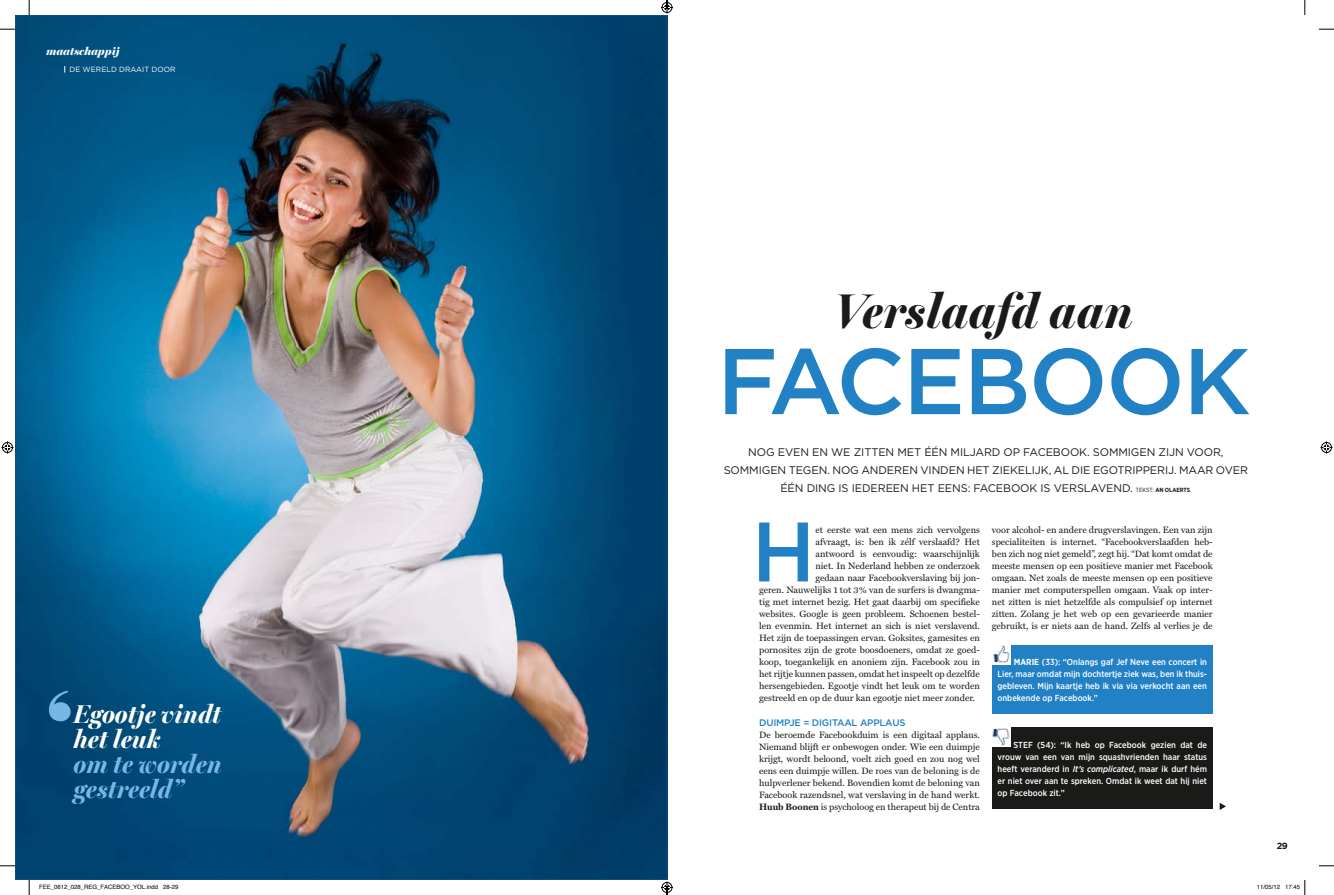
<style>
.page{position:relative;width:1334px;height:895px;background:#fff}
.page>*{position:absolute;margin:0;border:0;box-sizing:border-box;transform-origin:0 0}
.t1{font:500 93px "Gotham";letter-spacing:-.02em;color:#2281c4}
.t2{font:500 84.1px "Gotham";color:#2281c4}
.t3{font:italic 700 49px "Miller Banner";letter-spacing:.01em;color:#1a1a18}
.t4{font:italic 700 26px/25px "Miller Banner";color:#77b7e5}
.t5{font:italic 700 26px/25px "Miller Banner";color:#fff}
.t6{font:11px/18px "Gotham";letter-spacing:-.01em;color:#1a1a18;text-align:center}
.t7{font:italic 900 11px "Miller Banner";color:#fff}
.t8{font:500 9.5px "Gotham";letter-spacing:-.02em;color:#2281c4}
.t9{font:9.2px/12px "Miller Text";color:#1a1a18;text-align:justify}
.t10{font:700 9px "Gotham";color:#1a1a18}
.t11{font:500 8.8px/12px "Gotham Narrow";color:#fff;text-align:justify}
.t12{font:7.5px "Gotham";color:#fff}
.t13{font:6px "Helvetica";color:#000}
.s1{font-family:"Gotham Narrow";font-size:6px}
.s2{font-family:"Gotham Narrow";font-weight:700;font-size:6px}
.s3{font-weight:700}
.s4{font-style:italic}
</style>
<div class="page">
<img style="left:17px;top:17px;width:649px;height:861px">
<svg style="left:1220px;top:803px;width:6px;height:7px"></svg>
<div style="left:992px;top:645px;width:221px;height:69px;background:#2281c4"></div>
<div style="left:992px;top:727px;width:221px;height:82px;background:#1a1a18"></div>
<svg style="left:47px;top:690px;width:24px;height:31px"></svg>
<svg style="left:992px;top:727px;width:19px;height:19px"></svg>
<img style="left:993px;top:729px;width:17px;height:16px">
<svg style="left:992px;top:645px;width:19px;height:19px"></svg>
<img style="left:993px;top:645px;width:17px;height:17px">
<svg style="left:0;top:29px;width:15px;height:1px"></svg>
<svg style="left:1319px;top:29px;width:15px;height:1px"></svg>
<svg style="left:0;top:865px;width:15px;height:1px"></svg>
<svg style="left:1319px;top:865px;width:15px;height:1px"></svg>
<svg style="left:29px;top:0;width:1px;height:15px"></svg>
<svg style="left:29px;top:880px;width:1px;height:15px"></svg>
<svg style="left:1304px;top:0;width:2px;height:15px"></svg>
<svg style="left:2px;top:441px;width:12px;height:12px"></svg>
<svg style="left:1320px;top:441px;width:12px;height:12px"></svg>
<svg style="left:1304px;top:880px;width:2px;height:15px"></svg>
<svg style="left:661px;top:0;width:12px;height:14px"></svg>
<svg style="left:661px;top:881px;width:12px;height:14px"></svg>
<p class="t7" style="left:46px;top:44px;width:75px">maatschappij</p>
<p class="t12" style="left:69px;top:65px;width:108px">DE WERELD DRAAIT DOOR</p>
<h3 class="t5" style="left:73px;top:701px;width:149px">Egootje vindt het leuk</h3>
<h3 class="t4" style="left:73px;top:751px;width:150px">om te worden gestreeld”</h3>
<h3 class="t3" style="left:835px;top:282px;width:300px">Verslaafd aan</h3>
<h1 class="t1" style="left:717px;top:325px;width:535px">FACEBOOK</h1>
<p class="t6" style="left:724px;top:443px;width:526px">NOG EVEN EN WE ZITTEN MET ÉÉN MILJARD OP FACEBOOK. SOMMIGEN ZIJN VOOR,<br>SOMMIGEN TEGEN. NOG ANDEREN VINDEN HET ZIEKELIJK, AL DIE EGOTRIPPERIJ. MAAR OVER<br>ÉÉN D ING IS IEDEREEN HET EENS: FACEBOOK IS VERSLAVEND. <span class="s1">Tekst:</span> <span class="s2">AN OLAERTS</span><span class="s1">.</span></p>
<h2 class="t2" style="left:752px;top:500px;width:65px">H</h2>
<p class="t9" style="left:815px;top:524px;width:166px">et eerste wat een mens zich vervolgens</p>
<p class="t9" style="left:992px;top:524px;width:222px">voor alcohol- en andere drugverslavingen. Een van zijn specialiteiten is internet. “Facebookverslaafden heb&shy;ben zich nog niet gemeld”, zegt hij. “Dat komt omdat de meeste mensen op een positieve manier met Facebook omgaan. Net zoals de meeste mensen op een positieve manier met computerspellen omgaan. Vaak op inter&shy;net zitten is niet hetzelfde als compulsief op internet zitten. Zolang je het web op een gevarieerde manier gebruikt, is er niets aan de hand. Zelfs al verlies je de</p>
<p class="t11" style="left:998px;top:656px;width:211px;text-indent:16px"><span class="s3">MARIE</span> (33): “Onlangs gaf Jef Neve een concert in Lier, maar omdat mijn dochtertje ziek was, ben ik thuis&shy;gebleven. Mijn kaartje heb ik via via verkocht aan een onbekende op Facebook.”</p>
<p class="t11" style="left:998px;top:738px;width:211px;text-indent:16px">Stef (54): “Ik heb op Facebook gezien dat de vrouw van een van mijn squashvrienden haar status heeft veranderd in <span class="s4">It’s complicated</span>, maar ik durf hém er niet over aan te spreken. Omdat ik weet dat hij niet op Facebook zit.”</p>
<p class="t9" style="left:815px;top:536px;width:166px">afvraagt, is: ben ik zélf verslaafd? Het</p>
<p class="t9" style="left:815px;top:548px;width:166px">antwoord is eenvoudig: waarschijnlijk</p>
<p class="t9" style="left:815px;top:560px;width:166px">niet. In Nederland hebben ze onderzoek</p>
<p class="t9" style="left:815px;top:572px;width:166px">gedaan naar Facebookverslaving bij jon-</p>
<p class="t9" style="left:759px;top:584px;width:222px">geren. Nauwelijks 1 tot 3% van de surfers is dwangma-</p>
<p class="t9" style="left:759px;top:596px;width:222px">tig met internet bezig. Het gaat daarbij om specifieke</p>
<p class="t9" style="left:759px;top:608px;width:222px">websites. Google is geen probleem. Schoenen bestel-</p>
<p class="t9" style="left:759px;top:620px;width:222px">len evenmin. Het internet an sich is niet verslavend.</p>
<p class="t9" style="left:759px;top:632px;width:222px">Het zijn de toepassingen ervan. Goksites, gamesites en</p>
<p class="t9" style="left:759px;top:644px;width:222px">pornosites zijn de grote boosdoeners, omdat ze goed-</p>
<p class="t9" style="left:759px;top:656px;width:222px">koop, toegankelijk en anoniem zijn. Facebook zou in</p>
<p class="t9" style="left:759px;top:668px;width:222px">het rijtje kunnen passen, omdat het inspeelt op dezelfde</p>
<p class="t9" style="left:759px;top:680px;width:222px">hersengebieden. Egootje vindt het leuk om te worden</p>
<p class="t9" style="left:759px;top:692px;width:217px">gestreeld en op de duur kan egootje niet meer zonder.</p>
<p class="t8" style="left:759px;top:716px;width:148px">DUIMPJE = DIGITAAL APPLAUS</p>
<p class="t9" style="left:759px;top:728px;width:222px">De beroemde Facebookduim is een digitaal applaus.<br>Niemand blijft er onbewogen onder. Wie een duimpje krijgt, wordt beloond, voelt zich goed en zou nog wel eens een duimpje willen. De roes van de beloning is de hulpverlener bekend. Bovendien komt de beloning van Facebook razendsnel, wat verslaving in de hand werkt.<br><span class="s3">Huub Boonen</span> is psycholoog en therapeut bij de Centra</p>
<p class="t10" style="left:1277px;top:840px;width:12px">29</p>
<p class="t13" style="left:39px;top:882px;width:141px">FEE_0612_028_REG_FACEBOO_YOL.indd 28-29</p>
<p class="t13" style="left:1257px;top:882px;width:45px">11/05/12 17:45</p>
</div>
